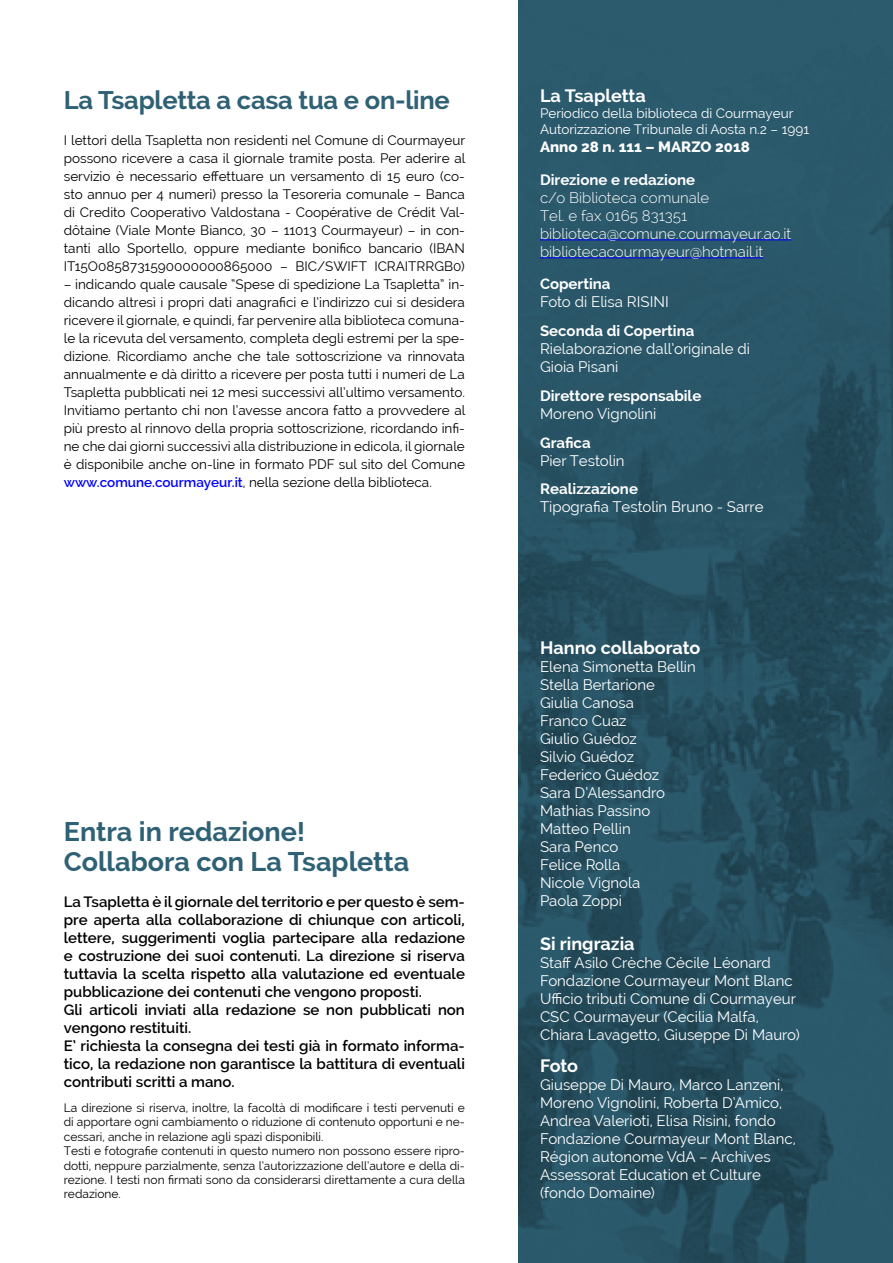
<style>
.page{position:relative;width:893px;height:1263px;background:#fff}
.page>*{position:absolute;margin:0;border:0;box-sizing:border-box;transform-origin:0 0}
.t1{font:700 27px/30px "Raleway";color:#2f6175}
.t2{font:700 25.5px "Raleway";letter-spacing:-.01em;color:#2f6175}
.t3{font:700 18px "Raleway";color:#fff}
.t4{font:15px/18px "Raleway";color:#fff}
.t5{font:600 15px/18px "Raleway";color:#000}
.t6{font:300 15px/18px "Raleway";color:#fff}
.t7{font:700 15px "Raleway";color:#fff}
.t8{font:800 15px "Raleway";color:#fff}
.t9{font:13.5px/18px "Raleway";color:#000;text-align:justify}
.t10{font:13.5px/16.2px "Raleway";color:#fff}
.t11{font:12px/14.4px "Raleway";color:#000}
.s1{font-weight:600;color:#00f}
</style>
<div class="page">
<img style="left:519px;top:0;width:374px;height:1263px">
<hr style="left:540px;top:240px;width:251px;height:1px;background:#00f">
<hr style="left:540px;top:258px;width:223px;height:1px;background:#00f">
<h2 class="t2" style="left:64px;top:85px;width:388px">La Tsapletta a casa tua e on-line</h2>
<p class="t9" style="left:64px;top:131px;width:403px">I lettori della Tsapletta non residenti nel Comune di Courmayeur possono ricevere a casa il giornale tramite posta. Per aderire al servizio è necessario effettuare un versamento di 15 euro (co&shy;sto annuo per 4 numeri) presso la Tesoreria comunale – Banca di Credito Cooperativo Valdostana - Coopérative de Crédit Val&shy;dôtaine (Viale Monte Bianco, 30 – 11013 Courmayeur) – in con&shy;tanti allo Sportello, oppure mediante bonifico bancario (IBAN IT15O0858731590000000865000 – BIC/SWIFT ICRAITRRGB0)</p>
<p class="t9" style="left:64px;top:275px;width:403px">– indicando quale causale “Spese di spedizione La Tsapletta” in&shy;dicando altresì i propri dati anagrafici e l’indirizzo cui si desidera ricevere il giornale, e quindi, far pervenire alla biblioteca comuna&shy;le la ricevuta del versamento, completa degli estremi per la spe&shy;dizione. Ricordiamo anche che tale sottoscrizione va rinnovata annualmente e dà diritto a ricevere per posta tutti i numeri de La Tsapletta pubblicati nei 12 mesi successivi all’ultimo versamento.<br>Invitiamo pertanto chi non l’avesse ancora fatto a provvedere al più presto al rinnovo della propria sottoscrizione, ricordando infi&shy;ne che dai giorni successivi alla distribuzione in edicola, il giornale è disponibile anche on-line in formato PDF sul sito del Comune <span class="s1">www.comune.courmayeur.it</span>, nella sezione della biblioteca.</p>
<h1 class="t1" style="left:64px;top:816px;width:347px">Entra in redazione!<br>Collabora con La Tsapletta</h1>
<p class="t5" style="left:64px;top:892px;width:403px">La Tsapletta è il giornale del territorio e per questo è sem&shy;pre aperta alla collaborazione di chiunque con articoli, lettere, suggerimenti voglia partecipare alla redazione e costruzione dei suoi contenuti. La direzione si riserva tuttavia la scelta rispetto alla valutazione ed eventuale pubblicazione dei contenuti che vengono proposti.<br>Gli articoli inviati alla redazione se non pubblicati non vengono restituiti.<br>E’ richiesta la consegna dei testi già in formato informa&shy;tico, la redazione non garantisce la battitura di eventuali contributi scritti a mano.</p>
<p class="t11" style="left:64px;top:1100px;width:403px">La direzione si riserva, inoltre, la facoltà di modificare i testi pervenuti e di apportare ogni cambiamento o riduzione di contenuto opportuni e ne&shy;cessari, anche in relazione agli spazi disponibili.<br>Testi e fotografie contenuti in questo numero non possono essere ripro&shy;dotti, neppure parzialmente, senza l’autorizzazione dell’autore e della di&shy;rezione. I testi non firmati sono da considerarsi direttamente a cura della redazione.</p>
<h3 class="t3" style="left:540px;top:85px;width:107px">La Tsapletta</h3>
<p class="t10" style="left:540px;top:105px;width:271px">Periodico della biblioteca di Courmayeur<br>Autorizzazione Tribunale di Aosta n.2 – 1991</p>
<p class="t8" style="left:540px;top:139px;width:211px">Anno 28 n. 111 – MARZO 2018</p>
<p class="t7" style="left:540px;top:171px;width:157px">Direzione e redazione</p>
<p class="t6" style="left:540px;top:188px;width:253px">c/o Biblioteca comunale<br>Tel. e fax 0165 831351 biblioteca@comune.courmayeur.ao.it bibliotecacourmayeur@hotmail.it</p>
<p class="t7" style="left:540px;top:275px;width:72px">Copertina</p>
<p class="t4" style="left:540px;top:293px;width:130px">Foto di Elisa RISINI</p>
<p class="t7" style="left:540px;top:322px;width:156px">Seconda di Copertina</p>
<p class="t4" style="left:540px;top:340px;width:211px">Rielaborazione dall’originale di<br>Gioia Pisani</p>
<p class="t7" style="left:540px;top:387px;width:163px">Direttore responsabile</p>
<p class="t4" style="left:540px;top:404px;width:118px">Moreno Vignolini</p>
<p class="t7" style="left:540px;top:434px;width:52px">Grafica</p>
<p class="t4" style="left:540px;top:451px;width:86px">Pier Testolin</p>
<p class="t7" style="left:540px;top:481px;width:99px">Realizzazione</p>
<p class="t4" style="left:540px;top:498px;width:225px">Tipografia Testolin Bruno - Sarre</p>
<h3 class="t3" style="left:540px;top:638px;width:162px">Hanno collaborato</h3>
<p class="t4" style="left:540px;top:658px;width:157px">Elena Simonetta Bellin<br>Stella Bertarione<br>Giulia Canosa<br>Franco Cuaz<br>Giulio Guédoz<br>Silvio Guédoz<br>Federico Guédoz<br>Sara D’Alessandro<br>Mathias Passino<br>Matteo Pellin<br>Sara Penco<br>Felice Rolla<br>Nicole Vignola<br>Paola Zoppi</p>
<h3 class="t3" style="left:540px;top:933px;width:96px">Si ringrazia</h3>
<p class="t4" style="left:540px;top:953px;width:261px">Staff Asilo Crèche Cécile Léonard Fondazione Courmayeur Mont Blanc Ufficio tributi Comune di Courmayeur CSC Courmayeur (Cecilia Malfa, Chiara Lavagetto, Giuseppe Di Mauro)</p>
<h3 class="t3" style="left:540px;top:1055px;width:40px">Foto</h3>
<p class="t4" style="left:540px;top:1075px;width:257px">Giuseppe Di Mauro, Marco Lanzeni,<br>Moreno Vignolini, Roberta D’Amico,<br>Andrea Valerioti, Elisa Risini, fondo<br>Fondazione Courmayeur Mont Blanc,<br>Région autonome VdA – Archives<br>Assessorat Education et Culture (fondo Domaine)</p>
</div>
